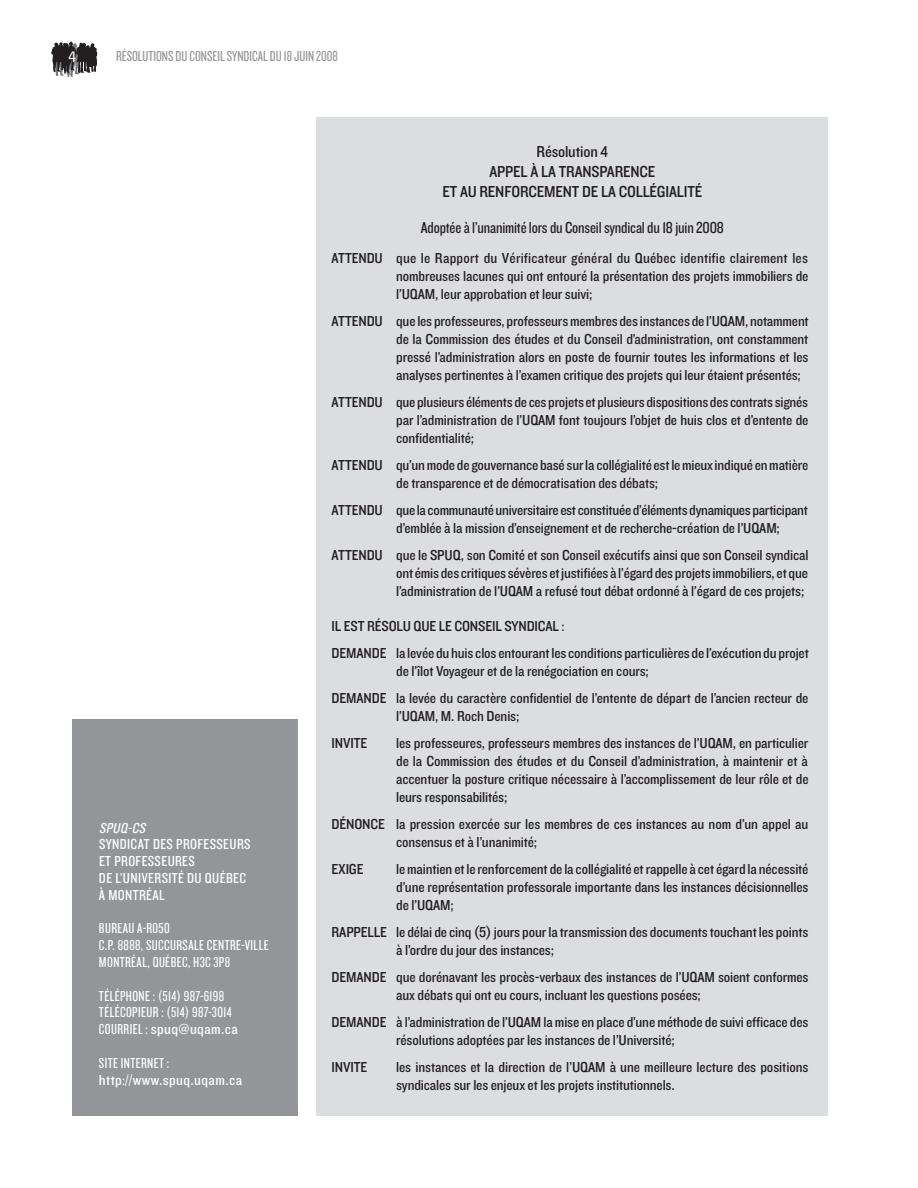
<style>
.page{position:relative;width:918px;height:1188px;background:#fff}
.page>*{position:absolute;margin:0;border:0;box-sizing:border-box;transform-origin:0 0}
.t1{font:16.5px/19.8px "Knockout HTF30 Junior Welterwt";letter-spacing:-.01em;color:#231f20;text-align:center}
.t2{font:16.5px "Knockout HTF29 Junior Liteweight";letter-spacing:-.01em;color:#231f20}
.t3{font:15px/18px "Knockout HTF30 Junior Welterwt";letter-spacing:-.01em;color:#231f20}
.t4{font:15px/16.8px "Knockout HTF28 Junior Featherwt";letter-spacing:.025em;color:#fff}
.t5{font:15px/16.8px "Knockout HTF29 Junior Liteweight";letter-spacing:.025em;color:#fff}
.t6{font:15px "Knockout HTF30 Junior Welterwt";letter-spacing:.025em;color:#fff}
.t7{font:15px "Knockout HTF28 Junior Featherwt";color:#95979a}
.t8{font:italic 15px "Knockout HTF29 Junior Liteweight";color:#fff}
.t9{font:700 14.25px "Bell Gothic";color:#fff}
.s1{font-family:"Knockout HTF28 Junior Featherwt"}
.s2{font-size:14.25px}
</style>
<div class="page">
<svg style="left:51px;top:42px;width:46px;height:35px"></svg>
<div style="left:317px;top:118px;width:511px;height:998px;background:#dcdddf"></div>
<div style="left:72px;top:720px;width:226px;height:396px;background:#939598"></div>
<p class="t9" style="left:68px;top:48px;width:9px">4</p>
<p class="t7" style="left:116px;top:49px;width:224px">RÉSOLUTIONS DU CONSEIL SYNDICAL DU 18 JUIN 2008</p>
<p class="t8" style="left:99px;top:820px;width:51px">SPUQ-CS</p>
<p class="t5" style="left:99px;top:836px;width:152px">SYNDICAT DES PROFESSEURS<br>ET PROFESSEURES<br>DE L’UNIVERSITÉ DU QUÉBEC<br>À MONTRÉAL</p>
<p class="t4" style="left:99px;top:920px;width:171px">BUREAU A-R050<br>C.P. 8888, SUCCURSALE CENTRE-VILLE<br>MONTRÉAL, QUÉBEC, H3C 3P8</p>
<p class="t4" style="left:99px;top:988px;width:134px">TÉLÉPHONE : (514) 987-6198<br>TÉLÉCOPIEUR : (514) 987-3014</p>
<p class="t6" style="left:99px;top:1021px;width:140px"><span class="s1">COURRIEL :</span> spuq@uqam.ca</p>
<p class="t4" style="left:99px;top:1055px;width:72px">SITE INTERNET :</p>
<p class="t6" style="left:99px;top:1072px;width:145px">http<span class="s1">://</span>www.spuq.uqam.ca</p>
<p class="t1" style="left:442px;top:143px;width:261px">Résolution 4<br>APPEL À LA TRANSPARENCE<br>ET AU RENFORCEMENT DE LA COLLÉGIALITÉ</p>
<p class="t2" style="left:421px;top:219px;width:305px">ADOPTÉE À L’UNANIMITÉ LORS DU CONSEIL SYNDICAL DU 18 JUIN 2008</p>
<p class="t3" style="left:396px;top:250px;width:414px;text-align:justify;text-indent:-64px">ATTENDU que le Rapport du Vérificateur général du Québec identifie clairement les nombreuses lacunes qui ont entouré la présentation des projets immobiliers de l’UQAM, leur approbation et leur suivi;</p>
<p class="t3" style="left:396px;top:313px;width:414px;text-align:justify;text-indent:-64px">ATTENDU que les professeures, professeurs membres des instances de l’UQAM, notamment de la Commission des études et du Conseil d’administration, ont constamment pressé l’administration alors en poste de fournir toutes les informations et les analyses pertinentes à l’examen critique des projets qui leur étaient présentés;</p>
<p class="t3" style="left:396px;top:394px;width:414px;text-align:justify;text-indent:-64px">ATTENDU que plusieurs éléments de ces projets et plusieurs dispositions des contrats signés par l’administration de l’UQAM font toujours l’objet de huis clos et d’entente de confidentialité;</p>
<p class="t3" style="left:396px;top:457px;width:414px;text-indent:-64px">ATTENDU qu’un mode de gouvernance basé sur la collégialité est le mieux indiqué en matière de transparence et de démocratisation des débats;</p>
<p class="t3" style="left:396px;top:502px;width:413px;text-indent:-64px">ATTENDU que la communauté universitaire est constituée d’éléments dynamiques participant d’emblée à la mission d’enseignement et de recherche-création de l’UQAM;</p>
<p class="t3" style="left:396px;top:547px;width:414px;text-align:justify;text-indent:-64px">ATTENDU que le SPUQ, son Comité et son Conseil exécutifs ainsi que son Conseil syndical ont émis des critiques sévères et justifiées à l’égard des projets immobiliers, et que l’administration de l’UQAM a refusé tout débat ordonné à l’égard de ces projets;</p>
<p class="t3" style="left:332px;top:613px;width:479px;line-height:27px">IL EST RÉSOLU QUE LE CONSEIL SYNDICAL <span class="s2">:<br></span>DEMANDE la levée du huis clos entourant les conditions particulières de l’exécution du projet</p>
<p class="t3" style="left:332px;top:658px;width:478px;line-height:27px;text-indent:65px">de l’îlot Voyageur et de la renégociation en cours;<br>DEMANDE la levée du caractère confidentiel de l’entente de départ de l’ancien recteur de</p>
<p class="t3" style="left:396px;top:707px;width:125px">l’UQAM, M. Roch Denis;</p>
<p class="t3" style="left:332px;top:734px;width:37px">INVITE</p>
<p class="t3" style="left:396px;top:734px;width:414px;text-align:justify">les professeures, professeurs membres des instances de l’UQAM, en particulier de la Commission des études et du Conseil d’administration, à maintenir et à accentuer la posture critique nécessaire à l’accomplissement de leur rôle et de leurs responsabilités;</p>
<p class="t3" style="left:396px;top:815px;width:414px;text-indent:-65px">DÉNONCE la pression exercée sur les membres de ces instances au nom d’un appel au consensus et à l’unanimité;</p>
<p class="t3" style="left:332px;top:860px;width:33px">EXIGE</p>
<p class="t3" style="left:396px;top:860px;width:414px;text-align:justify">le maintien et le renforcement de la collégialité et rappelle à cet égard la nécessité d’une représentation professorale importante dans les instances décisionnelles de l’UQAM;</p>
<p class="t3" style="left:396px;top:923px;width:414px;text-indent:-65px">RAPPELLE le délai de cinq (5) jours pour la transmission des documents touchant les points à l’ordre du jour des instances;</p>
<p class="t3" style="left:396px;top:968px;width:414px;text-indent:-65px">DEMANDE que dorénavant les procès-verbaux des instances de l’UQAM soient conformes aux débats qui ont eu cours, incluant les questions posées;</p>
<p class="t3" style="left:396px;top:1013px;width:414px;text-indent:-65px">DEMANDE à l’administration de l’UQAM la mise en place d’une méthode de suivi efficace des résolutions adoptées par les instances de l’Université;</p>
<p class="t3" style="left:332px;top:1058px;width:37px">INVITE</p>
<p class="t3" style="left:396px;top:1058px;width:414px">les instances et la direction de l’UQAM à une meilleure lecture des positions syndicales sur les enjeux et les projets institutionnels.</p>
</div>
